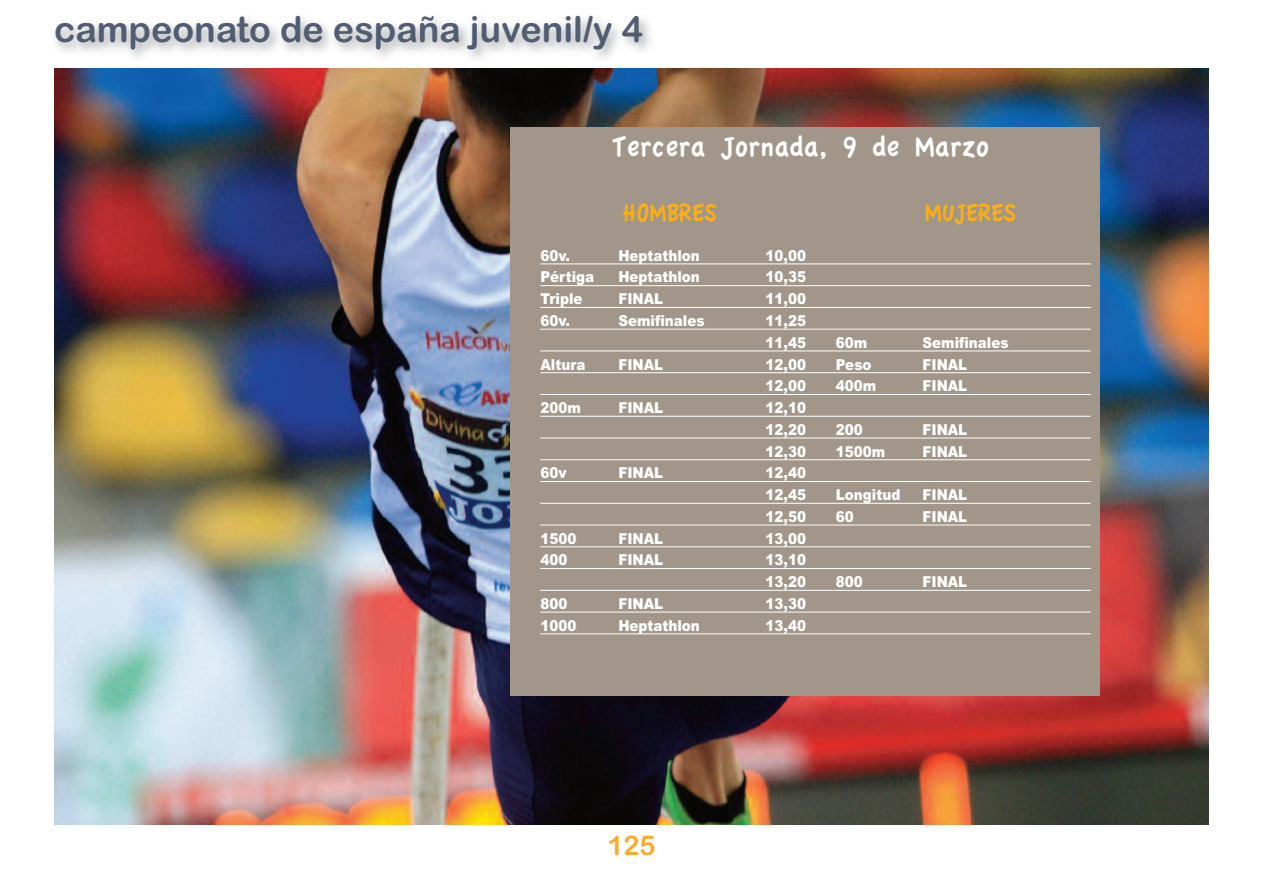
<style>
.page{position:relative;width:1263px;height:893px;background:#fff}
.page>*{position:absolute;margin:0;border:0;box-sizing:border-box;transform-origin:0 0}
.t1{font:36px "Arial Rounded MT Bold";color:#535d72}
.t2{font:30.45px "Apple Casual";color:#fff;scale:.93 1}
.t3{font:27px "Apple Casual";color:#faaf18;scale:.9 1}
.t4{font:27px "Arial Rounded MT Bold";color:#faa928}
.t5{font:900 15px/21.8px "Arial";color:#fff;scale:.9 1}
</style>
<div class="page">
<img style="left:54px;top:92px;width:1155px;height:733px">
<div style="left:510px;top:128px;width:590px;height:568px;background:#a19689"></div>
<hr style="left:540px;top:264px;width:551px;height:1px;background:#fff">
<hr style="left:540px;top:285px;width:551px;height:1px;background:#fff">
<hr style="left:540px;top:307px;width:551px;height:1px;background:#fff">
<hr style="left:540px;top:329px;width:551px;height:1px;background:#fff">
<hr style="left:540px;top:351px;width:551px;height:1px;background:#fff">
<hr style="left:540px;top:372px;width:551px;height:1px;background:#fff">
<hr style="left:540px;top:394px;width:551px;height:1px;background:#fff">
<hr style="left:540px;top:416px;width:551px;height:1px;background:#fff">
<hr style="left:540px;top:438px;width:551px;height:1px;background:#fff">
<hr style="left:540px;top:459px;width:551px;height:1px;background:#fff">
<hr style="left:540px;top:481px;width:551px;height:1px;background:#fff">
<hr style="left:540px;top:503px;width:551px;height:1px;background:#fff">
<hr style="left:540px;top:525px;width:551px;height:1px;background:#fff">
<hr style="left:540px;top:547px;width:551px;height:1px;background:#fff">
<hr style="left:540px;top:568px;width:551px;height:1px;background:#fff">
<hr style="left:540px;top:590px;width:551px;height:1px;background:#fff">
<hr style="left:540px;top:612px;width:551px;height:1px;background:#fff">
<hr style="left:540px;top:634px;width:551px;height:1px;background:#fff">
<img style="left:54px;top:68px;width:1155px;height:24px">
<h1 class="t1" style="left:54px;top:8px;width:591px">campeonato de españa juvenil/y 4</h1>
<h2 class="t2" style="left:612px;top:130px;width:407px">Tercera Jornada, 9 de Marzo</h2>
<h3 class="t3" style="left:622px;top:198px;width:107px">HOMBRES</h3>
<h3 class="t3" style="left:925px;top:198px;width:103px">MUJERES</h3>
<p class="t5" style="left:540px;top:245px;width:34px">60v.</p>
<p class="t5" style="left:618px;top:245px;width:92px">Heptathlon</p>
<p class="t5" style="left:765px;top:245px;width:47px">10,00</p>
<p class="t5" style="left:540px;top:266px;width:61px">Pértiga</p>
<p class="t5" style="left:618px;top:266px;width:92px">Heptathlon</p>
<p class="t5" style="left:765px;top:266px;width:47px">10,35</p>
<p class="t5" style="left:540px;top:288px;width:48px">Triple</p>
<p class="t5" style="left:618px;top:288px;width:51px">FINAL</p>
<p class="t5" style="left:765px;top:288px;width:47px">11,00</p>
<p class="t5" style="left:540px;top:310px;width:34px">60v.</p>
<p class="t5" style="left:618px;top:310px;width:97px">Semifinales</p>
<p class="t5" style="left:765px;top:310px;width:47px">11,25<br>11,45</p>
<p class="t5" style="left:836px;top:332px;width:37px">60m</p>
<p class="t5" style="left:922px;top:332px;width:97px">Semifinales</p>
<p class="t5" style="left:540px;top:353px;width:52px">Altura</p>
<p class="t5" style="left:618px;top:353px;width:51px">FINAL</p>
<p class="t5" style="left:765px;top:353px;width:47px">12,00</p>
<p class="t5" style="left:836px;top:353px;width:41px">Peso</p>
<p class="t5" style="left:922px;top:353px;width:51px">FINAL</p>
<p class="t5" style="left:765px;top:375px;width:47px">12,00</p>
<p class="t5" style="left:836px;top:375px;width:47px">400m</p>
<p class="t5" style="left:922px;top:375px;width:51px">FINAL</p>
<p class="t5" style="left:540px;top:397px;width:47px">200m</p>
<p class="t5" style="left:618px;top:397px;width:51px">FINAL</p>
<p class="t5" style="left:765px;top:397px;width:47px">12,10<br>12,20</p>
<p class="t5" style="left:836px;top:419px;width:32px">200</p>
<p class="t5" style="left:922px;top:419px;width:51px">FINAL</p>
<p class="t5" style="left:765px;top:440px;width:47px">12,30</p>
<p class="t5" style="left:836px;top:440px;width:57px">1500m</p>
<p class="t5" style="left:922px;top:440px;width:51px">FINAL</p>
<p class="t5" style="left:540px;top:462px;width:31px">60v</p>
<p class="t5" style="left:618px;top:462px;width:51px">FINAL</p>
<p class="t5" style="left:765px;top:462px;width:47px">12,40<br>12,45</p>
<p class="t5" style="left:836px;top:484px;width:73px">Longitud</p>
<p class="t5" style="left:922px;top:484px;width:51px">FINAL</p>
<p class="t5" style="left:765px;top:506px;width:47px">12,50</p>
<p class="t5" style="left:836px;top:506px;width:22px">60</p>
<p class="t5" style="left:922px;top:506px;width:51px">FINAL</p>
<p class="t5" style="left:540px;top:528px;width:42px">1500</p>
<p class="t5" style="left:618px;top:528px;width:51px">FINAL</p>
<p class="t5" style="left:765px;top:528px;width:47px">13,00</p>
<p class="t5" style="left:540px;top:549px;width:32px">400</p>
<p class="t5" style="left:618px;top:549px;width:51px">FINAL</p>
<p class="t5" style="left:765px;top:549px;width:47px">13,10<br>13,20</p>
<p class="t5" style="left:540px;top:593px;width:32px">800</p>
<p class="t5" style="left:618px;top:593px;width:51px">FINAL</p>
<p class="t5" style="left:765px;top:593px;width:47px">13,30</p>
<p class="t5" style="left:540px;top:615px;width:42px">1000</p>
<p class="t5" style="left:618px;top:615px;width:92px">Heptathlon</p>
<p class="t5" style="left:765px;top:615px;width:47px">13,40</p>
<p class="t5" style="left:836px;top:571px;width:32px">800</p>
<p class="t5" style="left:922px;top:571px;width:51px">FINAL</p>
<h3 class="t4" style="left:607px;top:830px;width:50px">125</h3>
</div>
